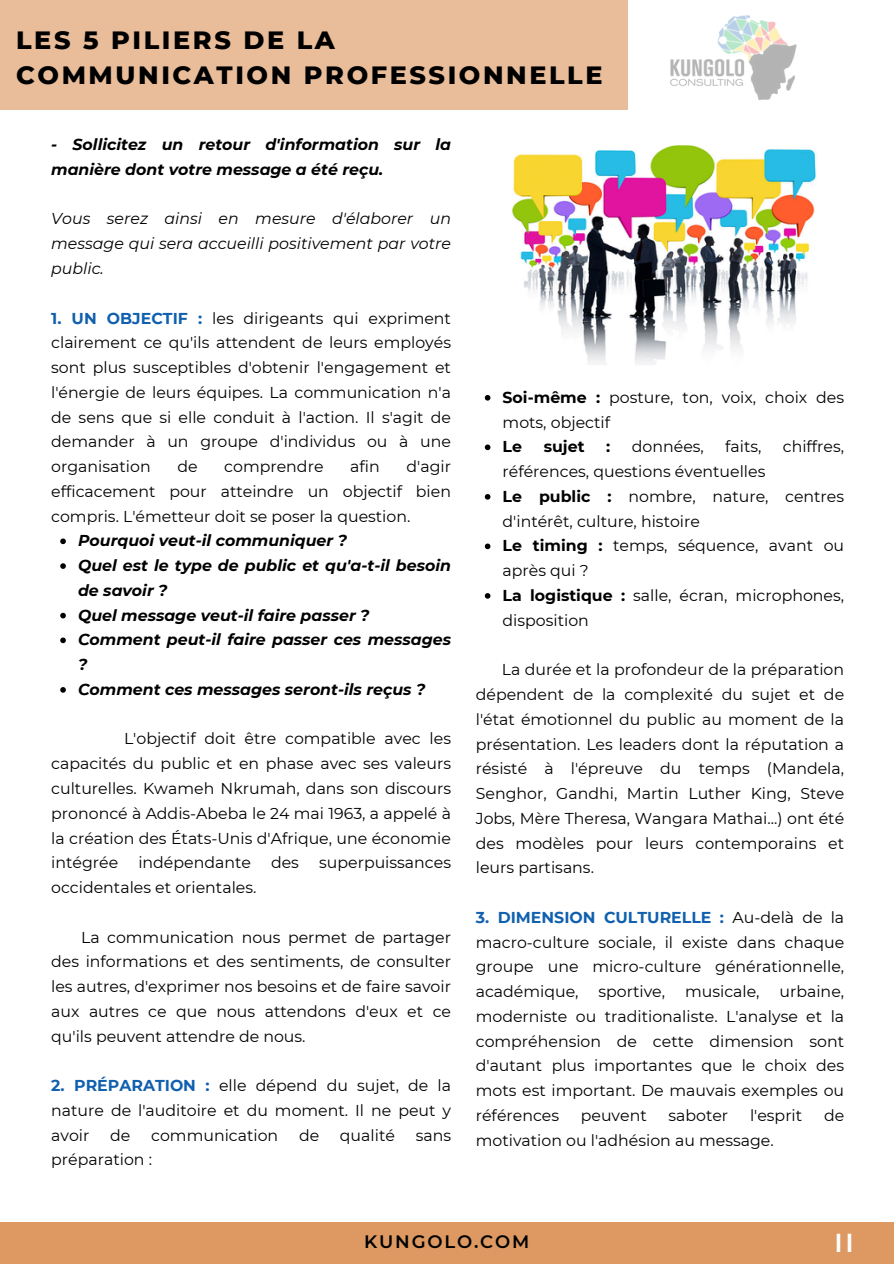
<style>
.page{position:relative;width:894px;height:1264px;background:#fff}
.page>*{position:absolute;margin:0;border:0;box-sizing:border-box;transform-origin:0 0}
.t1{font:600 25.95px "Montserrat";color:#fff}
.t2{font:800 25.5px/34.8px "Montserrat";letter-spacing:.1em;color:#000}
.t3{font:600 18px "Montserrat";letter-spacing:.1em;color:#000}
.t4{font:15.75px/24.8px "Montserrat";color:#000;text-align:justify}
.t5{font:italic 700 15.75px/24.8px "Montserrat";color:#000}
.t6{font:italic 15.75px/24.8px "Montserrat";color:#000;text-align:justify}
.t7{font:700 15.75px "Montserrat";color:#000}
.s1{font-weight:700;color:#1060af}
.s2{font-weight:700}
</style>
<div class="page">
<div style="left:0;top:0;width:627px;height:110px;background:#e9bd9a"></div>
<div style="left:0;top:1222px;width:893px;height:41px;background:#dd9961"></div>
<img style="left:670px;top:15px;width:127px;height:85px">
<img style="left:505px;top:145px;width:315px;height:220px;border-radius:5px">
<svg style="left:60px;top:538px;width:6px;height:6px"></svg>
<svg style="left:60px;top:563px;width:6px;height:6px"></svg>
<svg style="left:60px;top:612px;width:6px;height:6px"></svg>
<svg style="left:60px;top:637px;width:6px;height:6px"></svg>
<svg style="left:60px;top:687px;width:6px;height:5px"></svg>
<svg style="left:484px;top:395px;width:6px;height:5px"></svg>
<svg style="left:484px;top:444px;width:6px;height:6px"></svg>
<svg style="left:484px;top:494px;width:6px;height:5px"></svg>
<svg style="left:484px;top:543px;width:6px;height:6px"></svg>
<svg style="left:484px;top:593px;width:6px;height:5px"></svg>
<p class="t2" style="left:16px;top:23px;width:587px">LES 5 PILIERS DE LA<br>COMMUNICATION PROFESSIONNELLE</p>
<p class="t5" style="left:51px;top:132px;width:401px">- Sollicitez un retour d'information sur la manière dont votre message a été reçu.</p>
<h3 class="t6" style="left:51px;top:206px;width:401px">Vous serez ainsi en mesure d'élaborer un message qui sera accueilli positivement par votre public.</h3>
<p class="t4" style="left:51px;top:305px;width:401px"><span class="s1">1. UN OBJECTIF :</span> les dirigeants qui expriment clairement ce qu'ils attendent de leurs employés sont plus susceptibles d'obtenir l'engagement et l'énergie de leurs équipes. La communication n'a de sens que si elle conduit à l'action. Il s'agit de demander à un groupe d'individus ou à une organisation</p>
<p class="t4" style="left:177px;top:454px;width:22px">de</p>
<p class="t4" style="left:224px;top:454px;width:101px">comprendre</p>
<p class="t4" style="left:350px;top:454px;width:31px">afin</p>
<p class="t4" style="left:51px;top:454px;width:401px;text-indent:355px">d'agir efficacement pour atteindre un objectif bien compris. L'émetteur doit se poser la question.</p>
<p class="t5" style="left:78px;top:528px;width:270px">Pourquoi veut-il communiquer ?</p>
<p class="t5" style="left:78px;top:553px;width:374px">Quel est le type de public et qu'a-t-il besoin de savoir ?</p>
<p class="t5" style="left:78px;top:602px;width:293px">Quel message veut-il faire passer ?</p>
<p class="t5" style="left:78px;top:627px;width:374px">Comment peut-il faire passer ces messages ?</p>
<p class="t5" style="left:78px;top:677px;width:349px">Comment ces messages seront-ils reçus ?</p>
<p class="t4" style="left:51px;top:726px;width:401px;text-indent:73px">L'objectif doit être compatible avec les capacités du public et en phase avec ses valeurs culturelles. Kwameh Nkrumah, dans son discours prononcé à Addis-Abeba le 24 mai 1963, a appelé à la création des États-Unis d'Afrique, une économie intégrée</p>
<p class="t4" style="left:138px;top:850px;width:114px">indépendante</p>
<p class="t4" style="left:271px;top:850px;width:29px">des</p>
<p class="t4" style="left:319px;top:850px;width:133px">superpuissances</p>
<p class="t4" style="left:51px;top:875px;width:207px">occidentales et orientales.</p>
<p class="t4" style="left:51px;top:924px;width:401px;text-indent:30px">La communication nous permet de partager des informations et des sentiments, de consulter les autres, d'exprimer nos besoins et de faire savoir aux autres ce que nous attendons d'eux et ce qu'ils peuvent attendre de nous.</p>
<p class="t4" style="left:51px;top:1073px;width:401px"><span class="s1">2. PRÉPARATION :</span> elle dépend du sujet, de la nature de l'auditoire et du moment. Il ne peut y avoir</p>
<p class="t4" style="left:110px;top:1122px;width:22px">de</p>
<p class="t4" style="left:151px;top:1122px;width:128px">communication</p>
<p class="t4" style="left:299px;top:1122px;width:22px">de</p>
<p class="t4" style="left:340px;top:1122px;width:56px">qualité</p>
<p class="t4" style="left:415px;top:1122px;width:37px">sans</p>
<p class="t4" style="left:51px;top:1147px;width:102px">préparation :</p>
<p class="t4" style="left:502px;top:385px;width:343px"><span class="s2">Soi-même :</span> posture, ton, voix, choix des mots, objectif</p>
<p class="t7" style="left:502px;top:437px;width:21px">Le</p>
<p class="t7" style="left:543px;top:437px;width:42px">sujet</p>
<p class="t7" style="left:606px;top:437px;width:6px">:</p>
<p class="t4" style="left:631px;top:434px;width:73px">données,</p>
<p class="t4" style="left:725px;top:434px;width:38px">faits,</p>
<p class="t4" style="left:782px;top:434px;width:63px">chiffres,</p>
<p class="t4" style="left:502px;top:459px;width:264px">références, questions éventuelles</p>
<p class="t4" style="left:502px;top:484px;width:343px"><span class="s2">Le public :</span> nombre, nature, centres d'intérêt, culture, histoire</p>
<p class="t4" style="left:502px;top:533px;width:343px"><span class="s2">Le timing :</span> temps, séquence, avant ou après qui ?</p>
<p class="t4" style="left:502px;top:583px;width:343px"><span class="s2">La logistique :</span> salle, écran, microphones, disposition</p>
<p class="t4" style="left:475px;top:657px;width:370px;text-indent:26px">La durée et la profondeur de la préparation dépendent de la complexité du sujet et de l'état émotionnel du public au moment de la présentation. Les leaders dont la réputation a résisté à l'épreuve du temps (Mandela, Senghor, Gandhi, Martin Luther King, Steve Jobs, Mère Theresa, Wangara Mathai...) ont été des modèles pour leurs contemporains et leurs partisans.</p>
<h2 class="t4" style="left:475px;top:904px;width:370px"><span class="s1">3. DIMENSION CULTURELLE :</span> Au-delà de la macro-culture sociale, il existe dans chaque groupe une micro-culture générationnelle, académique,</h2>
<h2 class="t4" style="left:475px;top:979px;width:370px;text-indent:303px">urbaine, moderniste ou traditionaliste. L'analyse et la compréhension de cette dimension sont d'autant plus importantes que le choix des mots est important. De mauvais exemples ou références</h2>
<h2 class="t4" style="left:598px;top:979px;width:68px">sportive,</h2>
<h2 class="t4" style="left:684px;top:979px;width:76px">musicale,</h2>
<h2 class="t4" style="left:580px;top:1102px;width:67px">peuvent</h2>
<h2 class="t4" style="left:668px;top:1102px;width:61px">saboter</h2>
<h2 class="t4" style="left:749px;top:1102px;width:54px">l'esprit</h2>
<h2 class="t4" style="left:823px;top:1102px;width:22px">de</h2>
<h2 class="t4" style="left:475px;top:1127px;width:299px">motivation ou l'adhésion au message.</h2>
<p class="t3" style="left:364px;top:1230px;width:166px">KUNGOLO.COM</p>
<p class="t1" style="left:834px;top:1227px;width:21px">II</p>
</div>
